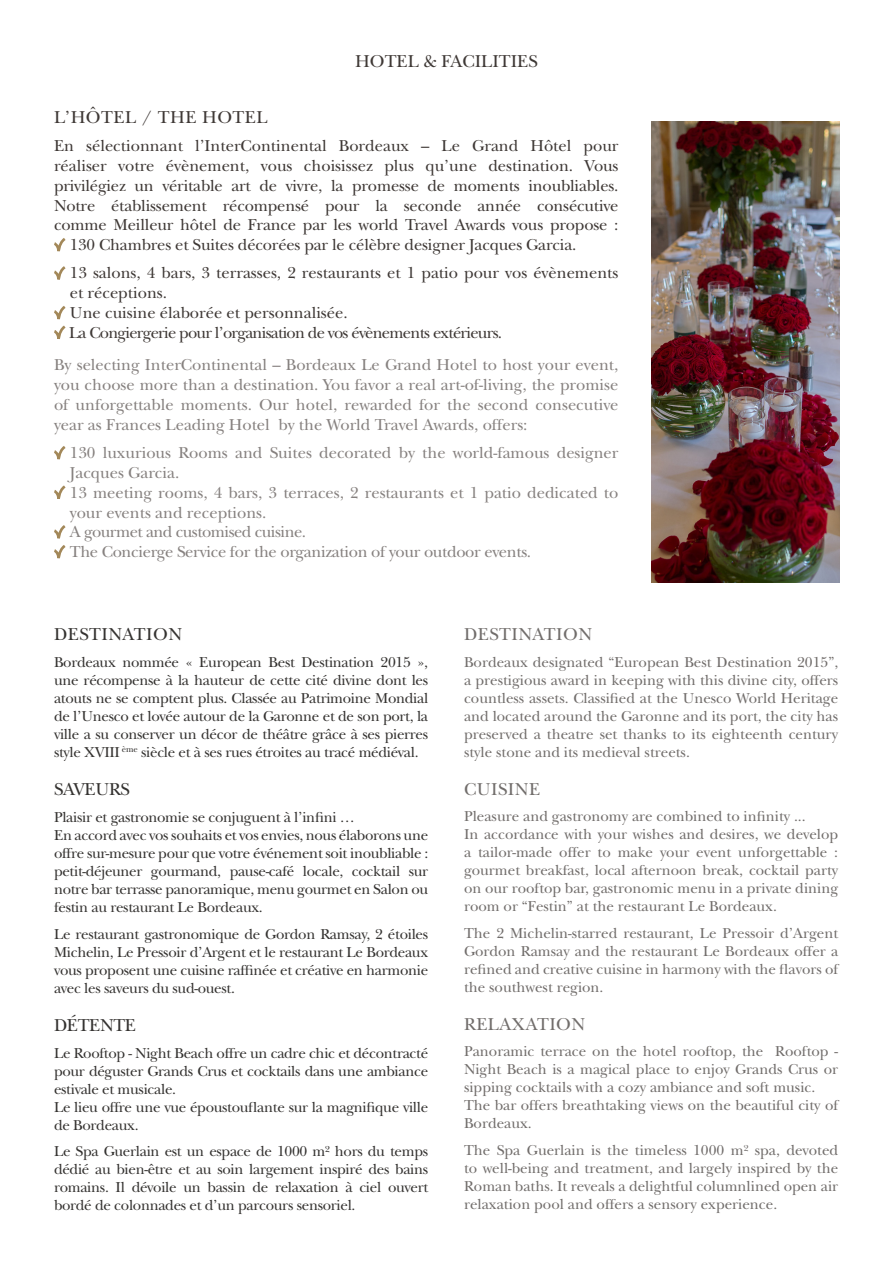
<style>
.page{position:relative;width:893px;height:1263px;background:#fff}
.page>*{position:absolute;margin:0;border:0;box-sizing:border-box;transform-origin:0 0}
.t1{font:18px "New Baskerville";letter-spacing:.025em;color:#716d6b}
.t2{font:18px "New Baskerville";color:#3e3835}
.t3{font:18px "New Baskerville";letter-spacing:.025em;color:#3e3835}
.t4{font:18px "New Baskerville";letter-spacing:-.02em;color:#343230}
.t5{font:18px "New Baskerville";letter-spacing:.025em;color:#343230}
.t6{font:16.5px/19.8px "New Baskerville";letter-spacing:-.01em;color:#3e3835}
.t7{font:16.5px/19.8px "New Baskerville";color:#86817f}
.t8{font:16.5px "New Baskerville";letter-spacing:-.045em;color:#3e3835}
.t9{font:16.5px "New Baskerville";letter-spacing:-.02em;color:#86817f}
.t10{font:16.5px "New Baskerville";letter-spacing:-.03em;color:#86817f}
.t11{font:15px/18px "New Baskerville";letter-spacing:-.02em;color:#343230;text-align:justify}
.t12{font:15px/18px "New Baskerville";color:#716d6b;text-align:justify}
</style>
<div class="page">
<svg style="left:54px;top:238px;width:12px;height:42px"></svg>
<svg style="left:54px;top:306px;width:12px;height:33px"></svg>
<svg style="left:54px;top:446px;width:12px;height:14px"></svg>
<svg style="left:54px;top:485px;width:12px;height:14px"></svg>
<svg style="left:54px;top:525px;width:12px;height:34px"></svg>
<img style="left:651px;top:121px;width:189px;height:462px">
<p class="t2" style="left:355px;top:51px;width:184px">HOTEL &amp; FACILITIES</p>
<p class="t3" style="left:54px;top:107px;width:215px">L’HÔTEL / THE HOTEL</p>
<p class="t6" style="left:54px;top:136px;width:566px">En sélectionnant l’InterContinental Bordeaux – Le Grand Hôtel pour</p>
<p class="t6" style="left:54px;top:156px;width:566px">réaliser votre évènement, vous choisissez plus qu’une destination. Vous</p>
<p class="t6" style="left:54px;top:176px;width:566px">privilégiez un véritable art de vivre, la promesse de moments inoubliables.</p>
<p class="t6" style="left:54px;top:195px;width:566px">Notre établissement récompensé pour la seconde année consécutive</p>
<p class="t6" style="left:54px;top:215px;width:566px">comme Meilleur hôtel de France par les world Travel Awards vous propose :</p>
<p class="t6" style="left:70px;top:235px;width:508px">130 Chambres et Suites décorées par le célèbre designer Jacques Garcia.</p>
<p class="t6" style="left:70px;top:263px;width:550px">13 salons, 4 bars, 3 terrasses, 2 restaurants et 1 patio pour vos évènements et réceptions.</p>
<p class="t6" style="left:70px;top:303px;width:279px">Une cuisine élaborée et personnalisée.</p>
<p class="t8" style="left:69px;top:323px;width:435px">La Congiergerie pour l’organisation de vos évènements extérieurs.</p>
<p class="t7" style="left:54px;top:355px;width:566px;text-align:justify">By selecting InterContinental – Bordeaux Le Grand Hotel to host your event, you choose more than a destination. You favor a real art-of-living, the promise of unforgettable moments. Our hotel, rewarded for the second consecutive year as Frances Leading Hotel by the World Travel Awards, offers:</p>
<p class="t7" style="left:70px;top:443px;width:550px">130 luxurious Rooms and Suites decorated by the world-famous designer<br>Jacques Garcia.</p>
<p class="t7" style="left:70px;top:483px;width:550px">13 meeting rooms, 4 bars, 3 terraces, 2 restaurants et 1 patio dedicated to your events and receptions.</p>
<p class="t10" style="left:70px;top:522px;width:238px">A gourmet and customised cuisine.</p>
<p class="t9" style="left:70px;top:542px;width:463px">The Concierge Service for the organization of your outdoor events.</p>
<p class="t5" style="left:54px;top:624px;width:130px">DESTINATION</p>
<p class="t11" style="left:54px;top:653px;width:376px">Bordeaux nommée « European Best Destination 2015 », une récompense à la hauteur de cette cité divine dont les atouts ne se comptent plus. Classée au Patrimoine Mondial de l’Unesco et lovée autour de la Garonne et de son port, la ville a su conserver un décor de théâtre grâce à ses pierres style XVIII <sup>ème</sup> siècle et à ses rues étroites au tracé médiéval.</p>
<p class="t4" style="left:54px;top:779px;width:77px">SAVEURS</p>
<p class="t11" style="left:54px;top:808px;width:376px;text-align:left">Plaisir et gastronomie se conjuguent à l’infini …<br>En accord avec vos souhaits et vos envies, nous élaborons une offre sur-mesure pour que votre événement soit inoubliable : petit-déjeuner gourmand, pause-café locale, cocktail sur notre bar terrasse panoramique, menu gourmet en Salon ou festin au restaurant Le Bordeaux.</p>
<p class="t11" style="left:54px;top:925px;width:376px">Le restaurant gastronomique de Gordon Ramsay, 2 étoiles Michelin, Le Pressoir d’Argent et le restaurant Le Bordeaux vous proposent une cuisine raffinée et créative en harmonie avec les saveurs du sud-ouest.</p>
<p class="t4" style="left:54px;top:1015px;width:84px">DÉTENTE</p>
<p class="t11" style="left:54px;top:1044px;width:376px">Le Rooftop - Night Beach offre un cadre chic et décontracté pour déguster Grands Crus et cocktails dans une ambiance estivale et musicale.</p>
<p class="t11" style="left:54px;top:1098px;width:376px">Le lieu offre une vue époustouflante sur la magnifique ville de Bordeaux.</p>
<p class="t11" style="left:54px;top:1142px;width:376px">Le Spa Guerlain est un espace de 1000 m² hors du temps dédié au bien-être et au soin largement inspiré des bains romains. Il dévoile un bassin de relaxation à ciel ouvert bordé de colonnades et d’un parcours sensoriel.</p>
<p class="t1" style="left:464px;top:624px;width:130px">DESTINATION</p>
<p class="t12" style="left:464px;top:653px;width:376px">Bordeaux designated “European Best Destination 2015”, a prestigious award in keeping with this divine city, offers countless assets. Classified at the Unesco World Heritage and located around the Garonne and its port, the city has preserved a theatre set thanks to its eighteenth century style stone and its medieval streets.</p>
<p class="t1" style="left:464px;top:778px;width:78px">CUISINE</p>
<p class="t12" style="left:464px;top:808px;width:376px;text-align:left">Pleasure and gastronomy are combined to infinity ...<br>In accordance with your wishes and desires, we develop a tailor-made offer to make your event unforgettable : gourmet breakfast, local afternoon break, cocktail party on our rooftop bar, gastronomic menu in a private dining room or “Festin” at the restaurant Le Bordeaux.</p>
<p class="t12" style="left:464px;top:924px;width:376px">The 2 Michelin-starred restaurant, Le Pressoir d’Argent Gordon Ramsay and the restaurant Le Bordeaux offer a refined and creative cuisine in harmony with the flavors of the southwest region.</p>
<p class="t1" style="left:464px;top:1013px;width:123px">RELAXATION</p>
<p class="t12" style="left:464px;top:1043px;width:376px">Panoramic terrace on the hotel rooftop, the Rooftop - Night Beach is a magical place to enjoy Grands Crus or sipping cocktails with a cozy ambiance and soft music.</p>
<p class="t12" style="left:464px;top:1097px;width:376px">The bar offers breathtaking views on the beautiful city of<br>Bordeaux.</p>
<p class="t12" style="left:464px;top:1141px;width:376px">The Spa Guerlain is the timeless 1000 m² spa, devoted to well-being and treatment, and largely inspired by the Roman baths. It reveals a delightful columnlined open air relaxation pool and offers a sensory experience.</p>
</div>
